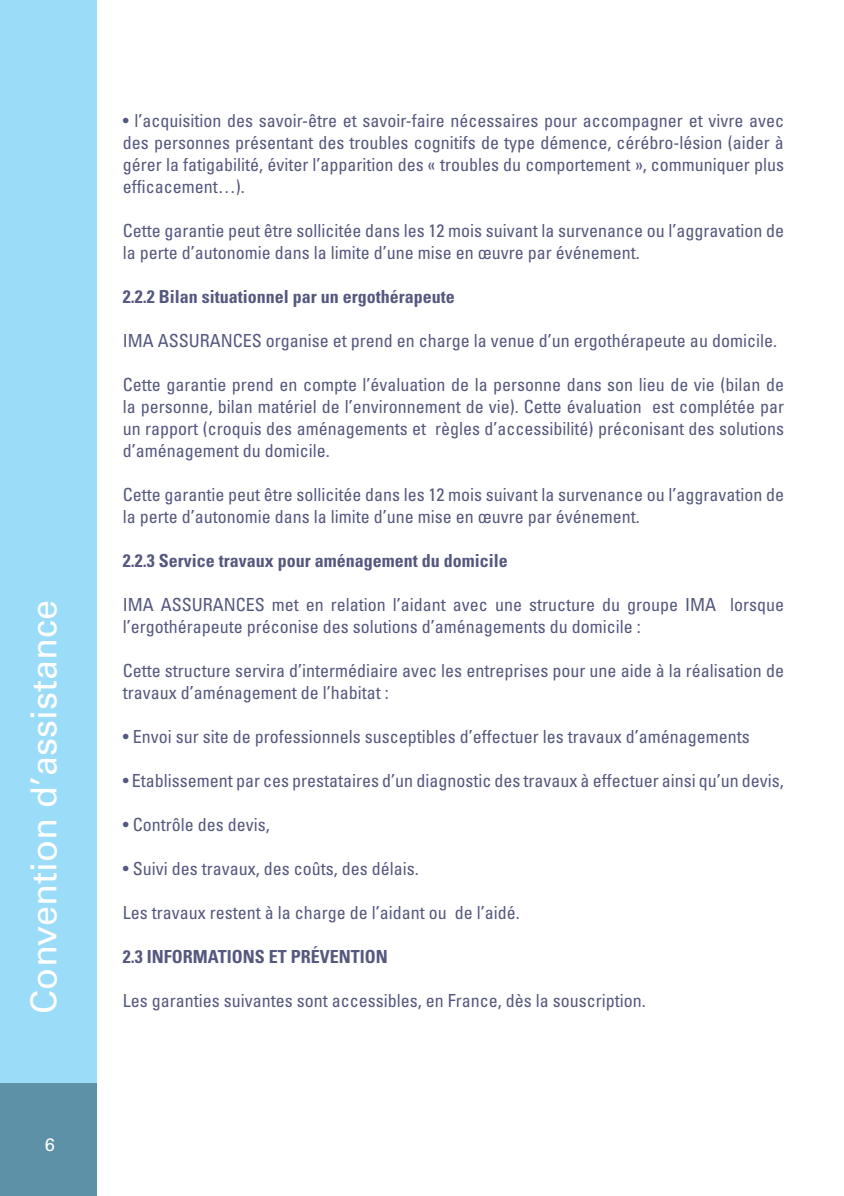
<style>
.page{position:relative;width:844px;height:1196px;background:#fff}
.page>*{position:absolute;margin:0;border:0;box-sizing:border-box;transform-origin:0 0}
.t1{font:36px "Univers LT Std";color:#fff}
.t2{font:condensed 18px/22px "Univers LT Std";color:#55587f}
.t3{font:700 condensed 18px "Univers LT Std";color:#55587f}
.t4{font:18px "Univers LT Std";color:#fff}
</style>
<div class="page">
<div style="left:0;top:1081px;width:97px;height:114px;background:#5d91a7"></div>
<div style="left:0;top:0;width:97px;height:1082px;background:#9bdcf8"></div>
<h1 class="t1" style="left:22px;top:1013px;width:415px;rotate:-90deg">Convention d’assistance</h1>
<p class="t4" style="left:45px;top:1133px;width:12px">6</p>
<p class="t2" style="left:123px;top:109px;width:662px;text-align:justify">• l’acquisition des savoir-être et savoir-faire nécessaires pour accompagner et vivre avec des personnes présentant des troubles cognitifs de type démence, cérébro-lésion (aider à gérer la fatigabilité, éviter l’apparition des « troubles du comportement », communiquer plus efficacement…).</p>
<p class="t2" style="left:123px;top:219px;width:663px">Cette garantie peut être sollicitée dans les 12 mois suivant la survenance ou l’aggravation de la perte d’autonomie dans la limite d’une mise en œuvre par événement.</p>
<p class="t3" style="left:123px;top:285px;width:333px">2.2.2 Bilan situationnel par un ergothérapeute</p>
<p class="t2" style="left:123px;top:329px;width:655px">IMA ASSURANCES organise et prend en charge la venue d’un ergothérapeute au domicile.</p>
<p class="t2" style="left:123px;top:373px;width:662px;text-align:justify">Cette garantie prend en compte l’évaluation de la personne dans son lieu de vie (bilan de la personne, bilan matériel de l’environnement de vie). Cette évaluation est complétée par un rapport (croquis des aménagements et règles d’accessibilité) préconisant des solutions d’aménagement du domicile.</p>
<p class="t2" style="left:123px;top:483px;width:663px">Cette garantie peut être sollicitée dans les 12 mois suivant la survenance ou l’aggravation de la perte d’autonomie dans la limite d’une mise en œuvre par événement.</p>
<p class="t3" style="left:123px;top:549px;width:386px">2.2.3 Service travaux pour aménagement du domicile</p>
<p class="t2" style="left:123px;top:593px;width:662px">IMA ASSURANCES met en relation l’aidant avec une structure du groupe IMA lorsque l’ergothérapeute préconise des solutions d’aménagements du domicile :</p>
<p class="t2" style="left:123px;top:659px;width:662px">Cette structure servira d’intermédiaire avec les entreprises pour une aide à la réalisation de travaux d’aménagement de l’habitat :</p>
<p class="t2" style="left:123px;top:725px;width:628px">• Envoi sur site de professionnels susceptibles d’effectuer les travaux d’aménagements</p>
<p class="t2" style="left:123px;top:769px;width:662px">• Etablissement par ces prestataires d’un diagnostic des travaux à effectuer ainsi qu’un devis,</p>
<p class="t2" style="left:123px;top:813px;width:148px">• Contrôle des devis,</p>
<p class="t2" style="left:123px;top:857px;width:297px">• Suivi des travaux, des coûts, des délais.</p>
<p class="t2" style="left:123px;top:901px;width:398px">Les travaux restent à la charge de l’aidant ou de l’aidé.</p>
<p class="t3" style="left:123px;top:945px;width:266px">2.3 INFORMATIONS ET PRÉVENTION</p>
<p class="t2" style="left:123px;top:989px;width:524px">Les garanties suivantes sont accessibles, en France, dès la souscription.</p>
</div>
